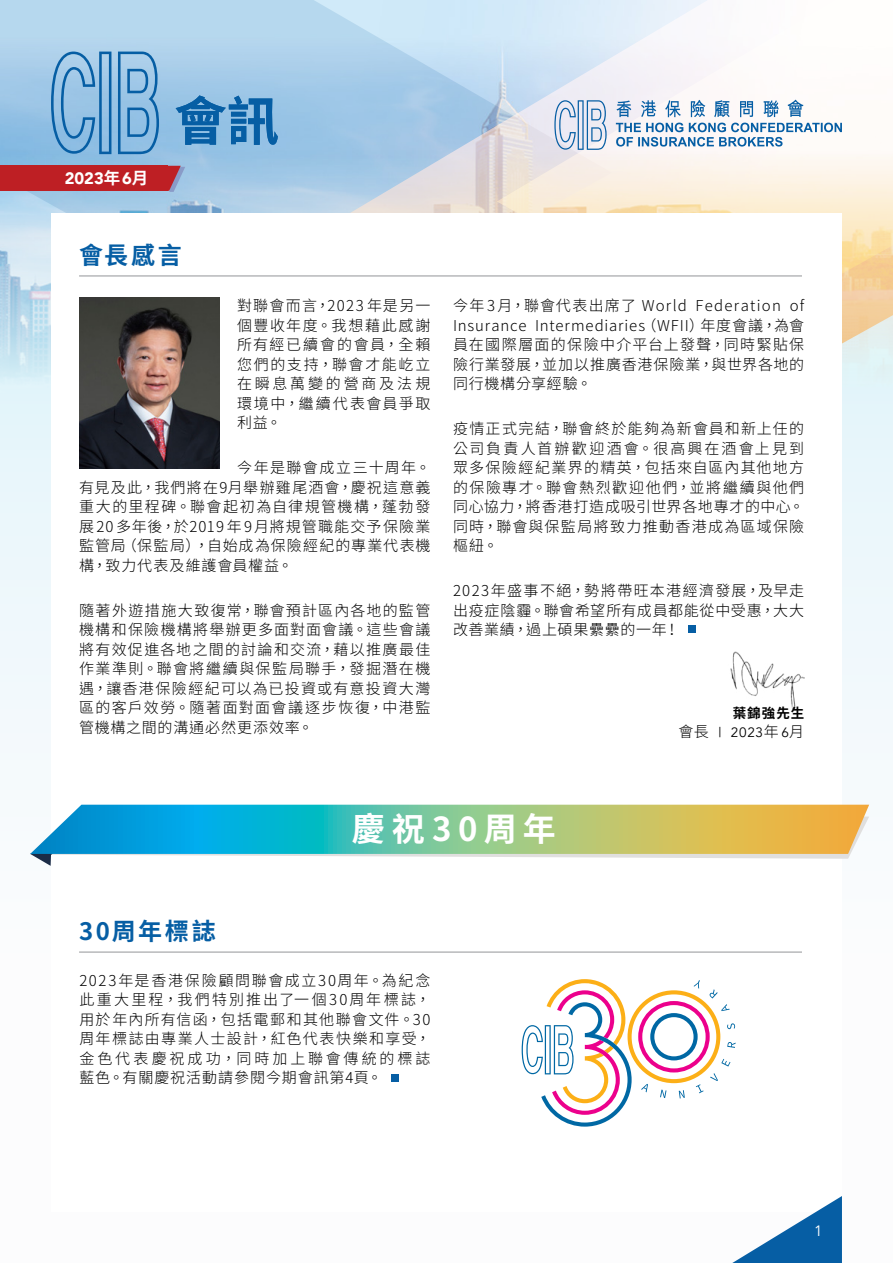
<style>
.page{position:relative;width:893px;height:1263px;background:#fff}
.page>*{position:absolute;margin:0;border:0;box-sizing:border-box;transform-origin:0 0}
.t1{font:700 52.5px "Noto Sans CJ Ktc";color:#065ea4}
.t2{font:700 33px "Noto Sans CJ Ktc";letter-spacing:.2em;color:#fff}
.t3{font:700 24px "Noto Sans CJ Ktc";letter-spacing:.105em;color:#065ea4}
.t4{font:900 16.5px "Avenir";color:#fff}
.t5{font:300 15px/19.5px "Noto Sans CJ Ktc";letter-spacing:.075em;color:#000;text-align:justify}
.t6{font:15px "Avenir";color:#fff}
.t7{font:13.5px "Avenir";color:#000}
.t8{font:700 13.5px "Noto Sans CJ Ktc";letter-spacing:.075em;color:#000}
.s1{font-family:"Noto Sans CJ Ktc";font-weight:700}
.s2{font-family:"Noto Sans CJ Ktc";font-weight:300;font-size:15px}
</style>
<div class="page">
<div style="left:0;top:450px;width:893px;height:355px;background:#eff8fc"></div>
<img style="left:0;top:345px;width:893px;height:105px">
<svg style="left:0;top:0;width:339px;height:345px;background:#a9cde8"></svg>
<svg style="left:339px;top:0;width:554px;height:386px;background:#bcd5e9"></svg>
<svg style="left:497px;top:0;width:396px;height:368px"></svg>
<div style="left:51px;top:213px;width:791px;height:999px;background:#fff"></div>
<svg style="left:30px;top:805px;width:839px;height:61px"></svg>
<svg style="left:732px;top:1196px;width:110px;height:67px"></svg>
<svg style="left:616px;top:100px;width:187px;height:17px"></svg>
<svg style="left:616px;top:123px;width:226px;height:24px"></svg>
<svg style="left:554px;top:100px;width:53px;height:50px;background:#b9cbe0"></svg>
<svg style="left:51px;top:52px;width:108px;height:102px;background:#77acd6"></svg>
<div style="left:392px;top:1074px;width:7px;height:7px;background:#065ea4"></div>
<hr style="left:79px;top:276px;width:723px;height:1px;background:#939598">
<hr style="left:79px;top:952px;width:723px;height:1px;background:#939598">
<div style="left:688px;top:626px;width:8px;height:7px;background:#065ea4"></div>
<div style="left:0;top:166px;width:168px;height:25px;background:#be1f24"></div>
<svg style="left:165px;top:166px;width:20px;height:26px"></svg>
<img style="left:730px;top:651px;width:74px;height:59px">
<img style="left:79px;top:297px;width:141px;height:172px">
<svg style="left:522px;top:979px;width:214px;height:147px"></svg>
<p class="t4" style="left:65px;top:165px;width:85px">2023<span class="s1">年</span>6<span class="s1">月</span></p>
<h1 class="t1" style="left:174px;top:91px;width:106px">會訊</h1>
<h3 class="t3" style="left:79px;top:242px;width:104px">會長感言</h3>
<p class="t5" style="left:237px;top:296px;width:195px">對聯會而言，2023 年是另一個豐收年度。我想藉此感謝所有經已續會的會員，全賴您們的支持，聯會才能屹立在瞬息萬變的營商及法規環境中，繼續代表會員爭取利益。</p>
<p class="t5" style="left:79px;top:458px;width:353px;text-indent:158px">今年是聯會成立三十周年。有見及此，我們將在9月舉辦雞尾酒會，慶祝這意義重大的里程碑。聯會起初為自律規管機構，蓬勃發展20多年後，於2019年9月將規管職能交予保險業監管局（保監局），自始成為保險經紀的專業代表機構，致力代表及維護會員權益。</p>
<p class="t5" style="left:79px;top:601px;width:353px">隨著外遊措施大致復常，聯會預計區內各地的監管機構和保險機構將舉辦更多面對面會議。這些會議將有效促進各地之間的討論和交流，藉以推廣最佳作業準則。聯會將繼續與保監局聯手，發掘潛在機遇，讓香港保險經紀可以為已投資或有意投資大灣區的客戶效勞。隨著面對面會議逐步恢復，中港監管機構之間的溝通必然更添效率。</p>
<p class="t5" style="left:453px;top:296px;width:353px">今年3月，聯會代表出席了 World Federation of Insurance Intermediaries（WFII）年度會議，為會員在國際層面的保險中介平台上發聲，同時緊貼保險行業發展，並加以推廣香港保險業，與世界各地的同行機構分享經驗。</p>
<p class="t5" style="left:453px;top:419px;width:353px">疫情正式完結，聯會終於能夠為新會員和新上任的公司負責人首辦歡迎酒會。很高興在酒會上見到眾多保險經紀業界的精英，包括來自區內其他地方的保險專才。聯會熱烈歡迎他們，並將繼續與他們同心協力，將香港打造成吸引世界各地專才的中心。同時，聯會與保監局將致力推動香港成為區域保險樞紐。</p>
<p class="t5" style="left:453px;top:581px;width:353px">2023年盛事不絕，勢將帶旺本港經濟發展，及早走出疫症陰霾。聯會希望所有成員都能從中受惠，大大改善業績，過上碩果纍纍的一年！</p>
<p class="t8" style="left:733px;top:705px;width:73px">葉錦強先生</p>
<p class="t7" style="left:679px;top:724px;width:127px"><span class="s2">會長</span> | 2023<span class="s2">年</span> 6<span class="s2">月</span></p>
<h3 class="t3" style="left:79px;top:918px;width:138px">30周年標誌</h3>
<h2 class="t2" style="left:352px;top:810px;width:205px">慶祝30周年</h2>
<p class="t5" style="left:79px;top:970px;width:353px">2023年是香港保險顧問聯會成立30周年。為紀念此重大里程，我們特別推出了一個30周年標誌，用於年內所有信函，包括電郵和其他聯會文件。30周年標誌由專業人士設計，紅色代表快樂和享受，金色代表慶祝成功，同時加上聯會傳統的標誌藍色。有關慶祝活動請參閱今期會訊第4頁。</p>
<p class="t6" style="left:814px;top:1222px;width:10px">1</p>
</div>
